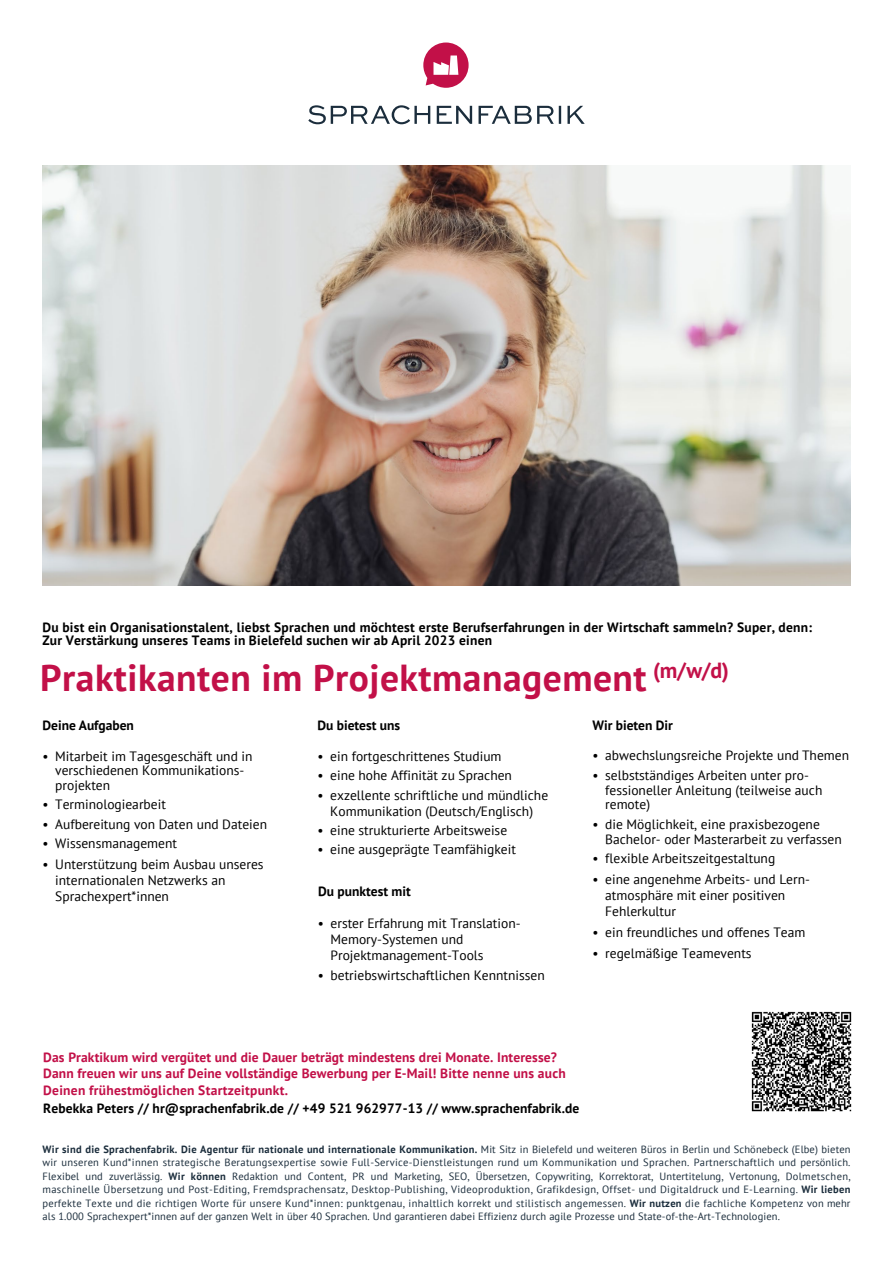
<style>
.page{position:relative;width:893px;height:1263px;background:#fff}
.page>*{position:absolute;margin:0;border:0;box-sizing:border-box;transform-origin:0 0}
.t1{font:700 37.5px "PT Sans";letter-spacing:.015em;color:#c21048}
.t2{font:13.5px/16.2px "PT Sans";color:#000}
.t3{font:700 13.5px/13.5px "PT Sans";letter-spacing:.015em;color:#000}
.t4{font:700 13.5px/16.2px "PT Sans";letter-spacing:.01em;color:#c21048}
.t5{font:10.5px/13.5px "PT Sans";letter-spacing:.01em;color:#1b2d3c;text-align:justify}
.s1{font-style:inherit}
.s2{font-weight:700}
</style>
<div class="page">
<img style="left:43px;top:165px;width:807px;height:420px">
<svg style="left:423px;top:43px;width:46px;height:45px"></svg>
<svg style="left:308px;top:105px;width:277px;height:19px"></svg>
<img style="left:751px;top:1011px;width:101px;height:101px">
<p class="t3" style="left:42px;top:620px;width:771px">Du bist ein Organisationstalent, liebst Sprachen und möchtest erste Berufserfahrungen in der Wirtschaft sammeln? Super, denn:<br><span class="s1">Zur Verstärkung unseres Teams in Bielefeld suchen wir ab</span> April 2023 <span class="s1">einen</span></p>
<h1 class="t1" style="left:40px;top:653px;width:690px">Praktikanten im Projektmanagement <sup>(m/w/d)</sup></h1>
<p class="t3" style="left:43px;top:718px;width:93px">Deine Aufgaben</p>
<p class="t2" style="left:55px;top:748px;width:199px;line-height:14.7px;text-indent:-13px">• Mitarbeit im Tagesgeschäft und in verschiedenen Kommunikations&shy;projekten</p>
<p class="t2" style="left:43px;top:796px;width:125px">• Terminologiearbeit</p>
<p class="t2" style="left:43px;top:815px;width:226px">• Aufbereitung von Daten und Dateien</p>
<p class="t2" style="left:43px;top:835px;width:136px">• Wissensmanagement</p>
<p class="t2" style="left:55px;top:855px;width:210px;text-indent:-13px">• Unterstützung beim Ausbau unseres internationalen Netzwerks an<br>Sprachexpert*innen</p>
<p class="t3" style="left:317px;top:718px;width:84px">Du bietest uns</p>
<p class="t2" style="left:317px;top:748px;width:186px">• ein fortgeschrittenes Studium</p>
<p class="t2" style="left:317px;top:767px;width:196px">• eine hohe Affinität zu Sprachen</p>
<p class="t2" style="left:317px;top:786px;width:232px;text-align:center">• exzellente schriftliche und mündliche<br>Kommunikation (Deutsch/Englisch)</p>
<p class="t2" style="left:317px;top:822px;width:191px">• eine strukturierte Arbeitsweise</p>
<p class="t2" style="left:317px;top:841px;width:200px">• eine ausgeprägte Teamfähigkeit</p>
<p class="t3" style="left:318px;top:885px;width:94px">Du punktest mit</p>
<p class="t2" style="left:331px;top:915px;width:191px;text-indent:-13px">• erster Erfahrung mit Translation-<br>Memory-Systemen und<br>Projektmanagement-Tools</p>
<p class="t2" style="left:318px;top:967px;width:228px">• betriebswirtschaftlichen Kenntnissen</p>
<p class="t3" style="left:592px;top:718px;width:82px">Wir bieten Dir</p>
<p class="t2" style="left:592px;top:747px;width:258px">• abwechslungsreiche Projekte und Themen</p>
<p class="t2" style="left:605px;top:767px;width:219px;line-height:14.9px;text-indent:-13px">• selbstständiges Arbeiten unter pro&shy;fessioneller Anleitung (teilweise auch remote)</p>
<p class="t2" style="left:605px;top:816px;width:238px;line-height:14.9px;text-indent:-13px">• die Möglichkeit, eine praxisbezogene<br>Bachelor- oder Masterarbeit zu verfassen</p>
<p class="t2" style="left:592px;top:850px;width:184px">• flexible Arbeitszeitgestaltung</p>
<p class="t2" style="left:605px;top:871px;width:206px;text-indent:-13px">• eine angenehme Arbeits- und Lern&shy;atmosphäre mit einer positiven<br>Fehlerkultur</p>
<p class="t2" style="left:592px;top:924px;width:214px">• ein freundliches und offenes Team</p>
<p class="t2" style="left:592px;top:945px;width:161px">• regelmäßige Teamevents</p>
<p class="t4" style="left:43px;top:1049px;width:524px">Das Praktikum wird vergütet und die Dauer beträgt mindestens drei Monate. Interesse?<br>Dann freuen wir uns auf Deine vollständige Bewerbung per E-Mail! Bitte nenne uns auch<br>Deinen frühestmöglichen Startzeitpunkt.</p>
<p class="t3" style="left:43px;top:1101px;width:538px">Rebekka Peters // hr@sprachenfabrik.de // +49 521 962977-13 // www.sprachenfabrik.de</p>
<p class="t5" style="left:43px;top:1142px;width:809px"><span class="s2">Wir sind die Sprachenfabrik. Die Agentur für nationale und internationale Kommunikation.</span> Mit Sitz in Bielefeld und weiteren Büros in Berlin und Schönebeck (Elbe) bieten wir unseren Kund*innen strategische Beratungsexpertise sowie Full-Service-Dienstleistungen rund um Kommunikation und Sprachen<span class="s1">.</span> Partnerschaftlich und persönlich.<br>Flexibel und zuverlässig. <span class="s2">Wir können</span> Redaktion und Content, PR und Marketing, SEO, Übersetzen, Copywriting, Korrektorat, Untertitelung, Vertonung, Dolmetschen, maschinelle Übersetzung und Post-Editing, Fremdsprachensatz, Desktop-Publishing, Videoproduktion, Grafikdesign, Offset- und Digitaldruck und E<span class="s1">-</span>Learning. <span class="s2">Wir lieben </span><span class="s1">perfekte Texte und</span> die richtigen Worte für unsere Kund*innen: punktgenau, inhaltlich korrekt und stilistisch angemessen. <span class="s2">Wir nutzen</span> die fachliche Kompetenz von mehr als 1.000 Sprachexpert*innen auf der ganzen Welt <span class="s1">in</span> über 40 Sprachen. <span class="s1">Und g</span>arantieren <span class="s1">dabei</span> Effizienz durch agile Prozesse und <span class="s1">S</span>tate-of-the-<span class="s1">A</span>rt<span class="s1">-</span>Technologien.</p>
</div>
